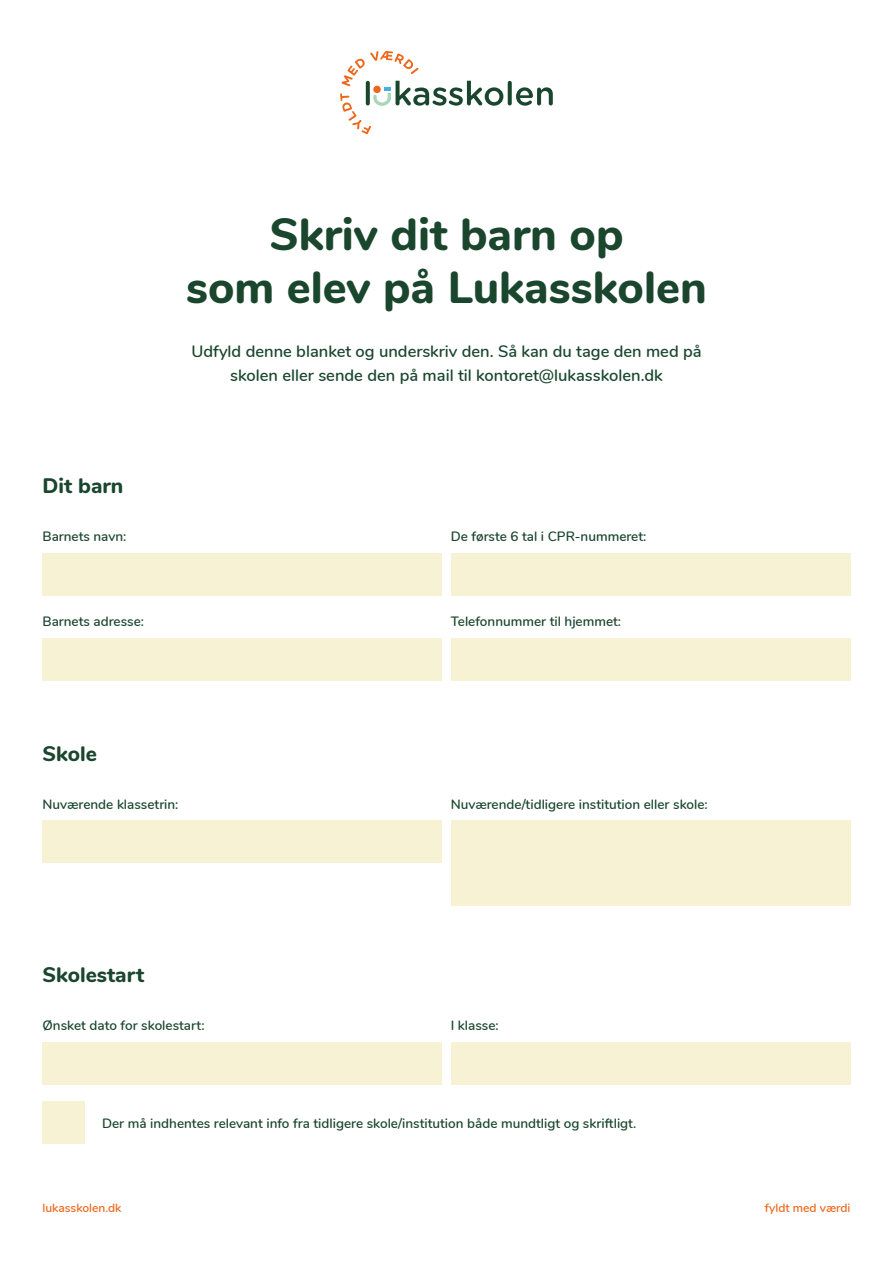
<style>
.page{position:relative;width:893px;height:1263px;background:#fff}
.page>*{position:absolute;margin:0;border:0;box-sizing:border-box;transform-origin:0 0}
.t1{font:800 45px/52.5px "Nunito";color:#1a462e;text-align:center}
.t2{font:800 21px "Nunito";color:#1a462e}
.t3{font:600 16.5px/24px "Nunito";color:#1a462e;text-align:center}
.t4{font:600 13.5px "Nunito";color:#1a462e}
.t5{font:600 12px "Nunito";color:#ec671a}
</style>
<div class="page">
<svg style="left:508px;top:81px;width:4px;height:24px"></svg>
<svg style="left:516px;top:87px;width:37px;height:19px"></svg>
<svg style="left:340px;top:51px;width:163px;height:83px"></svg>
<div style="left:43px;top:553px;width:399px;height:42px;background:#f8f2d4"></div>
<div style="left:43px;top:638px;width:399px;height:42px;background:#f8f2d4"></div>
<div style="left:43px;top:821px;width:399px;height:42px;background:#f8f2d4"></div>
<div style="left:43px;top:1042px;width:399px;height:42px;background:#f8f2d4"></div>
<div style="left:43px;top:1101px;width:42px;height:43px;background:#f8f2d4"></div>
<div style="left:451px;top:1042px;width:399px;height:42px;background:#f8f2d4"></div>
<div style="left:451px;top:821px;width:399px;height:85px;background:#f8f2d4"></div>
<div style="left:451px;top:553px;width:399px;height:42px;background:#f8f2d4"></div>
<div style="left:451px;top:638px;width:399px;height:42px;background:#f8f2d4"></div>
<h1 class="t1" style="left:186px;top:206px;width:522px">Skriv dit barn op<br>som elev på Lukasskolen</h1>
<h2 class="t2" style="left:43px;top:470px;width:82px">Dit barn</h2>
<p class="t4" style="left:43px;top:526px;width:86px">Barnets navn:</p>
<p class="t4" style="left:43px;top:611px;width:103px">Barnets adresse:</p>
<p class="t3" style="left:191px;top:338px;width:512px">Udfyld denne blanket og underskriv den. Så kan du tage den med på skolen eller sende den på mail til kontoret@lukasskolen.dk</p>
<p class="t4" style="left:451px;top:526px;width:197px">De første 6 tal i CPR-nummeret:</p>
<p class="t4" style="left:451px;top:611px;width:172px">Telefonnummer til hjemmet:</p>
<h2 class="t2" style="left:43px;top:738px;width:56px">Skole</h2>
<p class="t4" style="left:43px;top:794px;width:137px">Nuværende klassetrin:</p>
<p class="t4" style="left:451px;top:794px;width:259px">Nuværende/tidligere institution eller skole:</p>
<h2 class="t2" style="left:43px;top:959px;width:103px">Skolestart</h2>
<p class="t4" style="left:43px;top:1015px;width:164px">Ønsket dato for skolestart:</p>
<p class="t4" style="left:451px;top:1015px;width:50px">I klasse:</p>
<p class="t4" style="left:102px;top:1113px;width:536px">Der må indhentes relevant info fra tidligere skole/institution både mundtligt og skriftligt.</p>
<p class="t5" style="left:43px;top:1199px;width:80px">lukasskolen.dk</p>
<p class="t5" style="left:765px;top:1199px;width:87px">fyldt med værdi</p>
</div>
